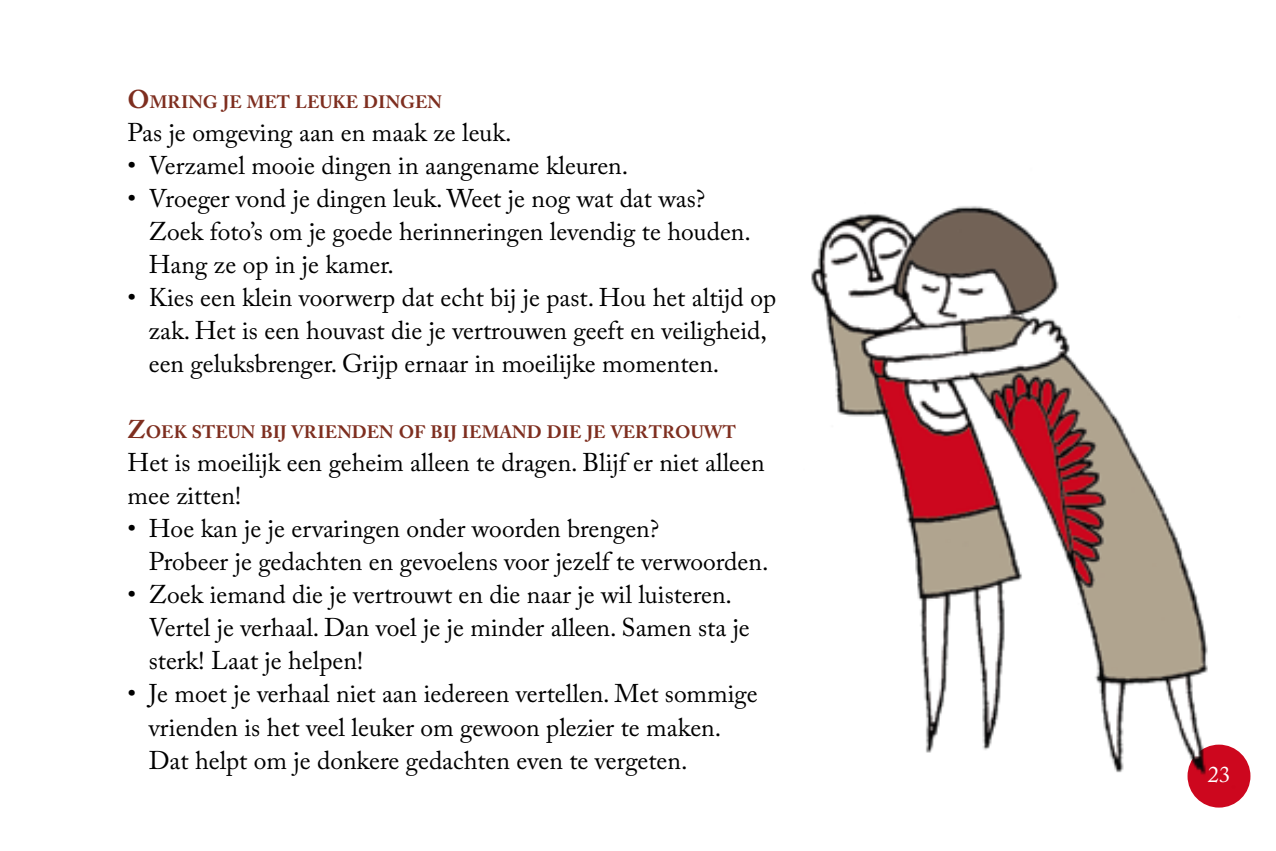
<style>
.page{position:relative;width:1276px;height:851px;background:#fff}
.page>*{position:absolute;margin:0;border:0;box-sizing:border-box;transform-origin:0 0}
.t1{font:25.5px/33px "Adobe Caslon Pro";color:#000}
.t2{font:22.5px "Adobe Caslon Pro";color:#fff}
.t3{font:700 17.7px "Adobe Caslon Pro";color:#7e2e1f}
.s1{font-size:25.5px}
</style>
<div class="page">
<img style="left:811px;top:206px;width:440px;height:602px">
<p class="t3" style="left:128px;top:92px;width:316px"><span class="s1">O</span>MRING JE MET LEUKE DINGEN</p>
<p class="t1" style="left:128px;top:116px;width:385px">Pas je omgeving aan en maak ze leuk.</p>
<p class="t1" style="left:128px;top:149px;width:502px">• Verzamel mooie dingen in aangename kleuren.</p>
<p class="t1" style="left:149px;top:182px;width:603px;text-indent:-21px">• Vroeger vond je dingen leuk. Weet je nog wat dat was?<br>Zoek foto’s om je goede herinneringen levendig te houden.<br>Hang ze op in je kamer.</p>
<p class="t1" style="left:149px;top:281px;width:629px;text-indent:-21px">• Kies een klein voorwerp dat echt bij je past. Hou het altijd op zak. Het is een houvast die je vertrouwen geeft en veiligheid, een geluksbrenger. Grijp ernaar in moeilijke momenten.</p>
<p class="t3" style="left:128px;top:422px;width:610px"><span class="s1">Z</span>OEK STEUN BIJ VRIENDEN OF BIJ IEMAND DIE JE VERTROUWT</p>
<p class="t1" style="left:128px;top:446px;width:638px">Het is moeilijk een geheim alleen te dragen. Blijf er niet alleen mee zitten!</p>
<p class="t1" style="left:149px;top:512px;width:621px;text-indent:-21px">• Hoe kan je je ervaringen onder woorden brengen?<br>Probeer je gedachten en gevoelens voor jezelf te verwoorden.</p>
<p class="t1" style="left:149px;top:578px;width:602px;text-indent:-21px">• Zoek iemand die je vertrouwt en die naar je wil luisteren.<br>Vertel je verhaal. Dan voel je je minder alleen. Samen sta je sterk! Laat je helpen!</p>
<p class="t1" style="left:149px;top:677px;width:610px;text-indent:-21px">• Je moet je verhaal niet aan iedereen vertellen. Met sommige vrienden is het veel leuker om gewoon plezier te maken.<br>Dat helpt om je donkere gedachten even te vergeten.</p>
<p class="t2" style="left:1208px;top:760px;width:24px">23</p>
</div>
